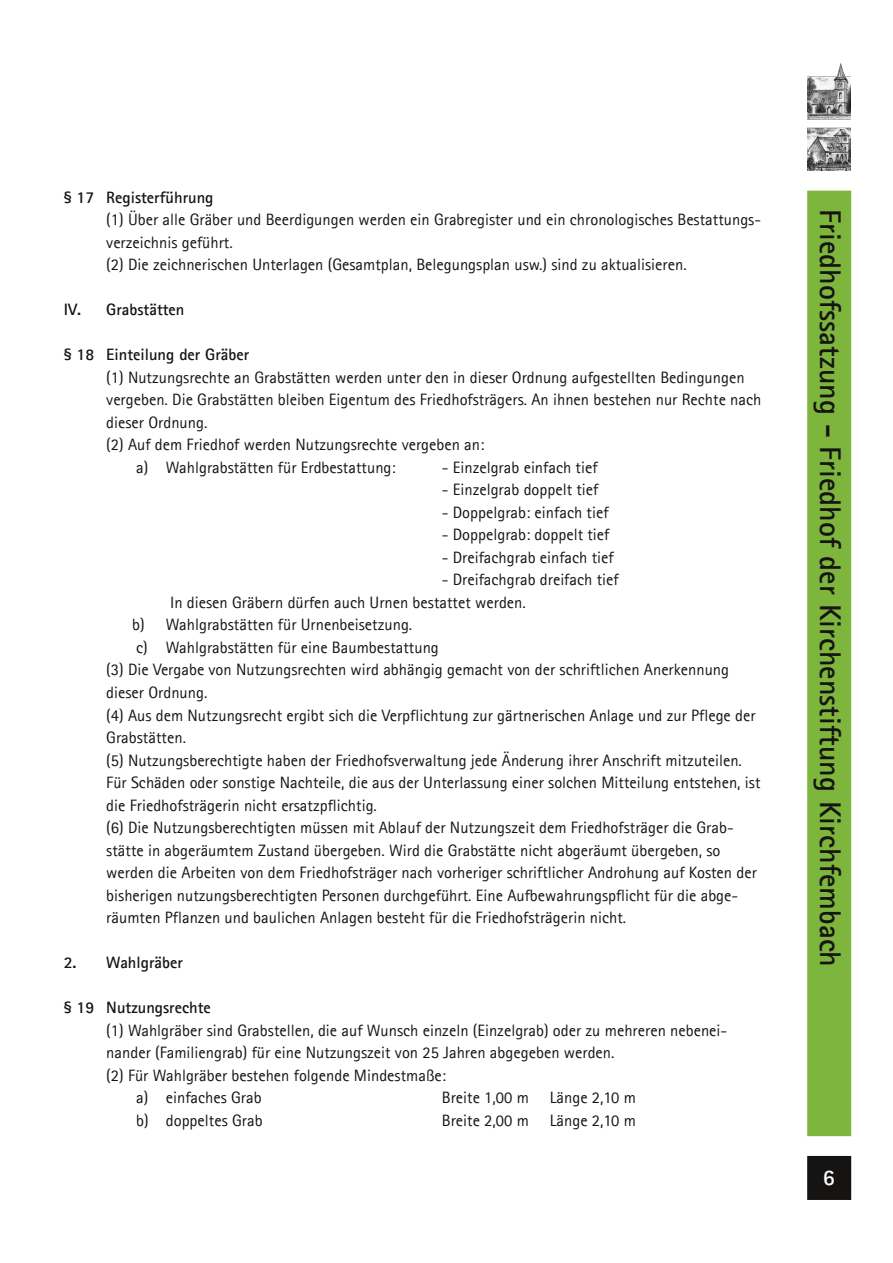
<style>
.page{position:relative;width:893px;height:1263px;background:#fff}
.page>*{position:absolute;margin:0;border:0;box-sizing:border-box;transform-origin:0 0}
.t1{font:700 30px "Agfa Rotis Sans Serif";color:#161413}
.t2{font:700 22.5px "Agfa Rotis Sans Serif";color:#fff}
.t3{font:16.5px/22.5px "Agfa Rotis Sans Serif";color:#161413}
.t4{font:700 16.5px "Agfa Rotis Sans Serif";color:#161413}
</style>
<div class="page">
<img style="left:808px;top:64px;width:42px;height:106px">
<div style="left:808px;top:1157px;width:42px;height:42px;background:#161413"></div>
<div style="left:807px;top:1156px;width:44px;height:44px;border:2px solid #161413"></div>
<div style="left:808px;top:191px;width:42px;height:944px;background:#7db53d"></div>
<div style="left:807px;top:191px;width:44px;height:945px;border:2px solid #7db53d"></div>
<p class="t4" style="left:64px;top:187px;width:151px">§ 17 Registerführung</p>
<p class="t3" style="left:106px;top:208px;width:656px">(1) Über alle Gräber und Beerdigungen werden ein Grabregister und ein chronologisches Bestattungs&shy;verzeichnis geführt.<br>(2) Die zeichnerischen Unterlagen (Gesamtplan, Belegungsplan usw.) sind zu aktualisieren.</p>
<p class="t4" style="left:64px;top:299px;width:122px">IV. Grabstätten</p>
<p class="t4" style="left:64px;top:344px;width:187px">§ 18 Einteilung der Gräber</p>
<p class="t3" style="left:106px;top:366px;width:640px">(1) Nutzungsrechte an Grabstätten werden unter den in dieser Ordnung aufgestellten Bedingungen</p>
<p class="t3" style="left:106px;top:388px;width:657px">vergeben. Die Grabstätten bleiben Eigentum des Friedhofsträgers. An ihnen bestehen nur Rechte nach</p>
<p class="t3" style="left:106px;top:411px;width:103px">dieser Ordnung.</p>
<p class="t3" style="left:106px;top:433px;width:380px">(2) Auf dem Friedhof werden Nutzungsrechte vergeben an:</p>
<p class="t3" style="left:136px;top:456px;width:261px">a) Wahlgrabstätten für Erdbestattung:</p>
<p class="t3" style="left:442px;top:456px;width:157px">- Einzelgrab einfach tief</p>
<p class="t3" style="left:442px;top:478px;width:158px">- Einzelgrab doppelt tief</p>
<p class="t3" style="left:442px;top:501px;width:168px">- Doppelgrab: einfach tief</p>
<p class="t3" style="left:442px;top:523px;width:169px">- Doppelgrab: doppelt tief</p>
<p class="t3" style="left:442px;top:546px;width:173px">- Dreifachgrab einfach tief</p>
<p class="t3" style="left:442px;top:568px;width:178px">- Dreifachgrab dreifach tief</p>
<p class="t3" style="left:170px;top:591px;width:357px">In diesen Gräbern dürfen auch Urnen bestattet werden.</p>
<p class="t3" style="left:132px;top:613px;width:282px">b) Wahlgrabstätten für Urnenbeisetzung.</p>
<p class="t3" style="left:136px;top:636px;width:304px">c) Wahlgrabstätten für eine Baumbestattung</p>
<p class="t3" style="left:106px;top:658px;width:624px">(3) Die Vergabe von Nutzungsrechten wird abhängig gemacht von der schriftlichen Anerkennung</p>
<p class="t3" style="left:106px;top:681px;width:103px">dieser Ordnung.</p>
<p class="t3" style="left:106px;top:703px;width:651px">(4) Aus dem Nutzungsrecht ergibt sich die Verpflichtung zur gärtnerischen Anlage und zur Pflege der</p>
<p class="t3" style="left:106px;top:726px;width:81px">Grabstätten.</p>
<p class="t3" style="left:106px;top:748px;width:637px">(5) Nutzungsberechtigte haben der Friedhofsverwaltung jede Änderung ihrer Anschrift mitzuteilen.</p>
<p class="t3" style="left:106px;top:771px;width:656px">Für Schäden oder sonstige Nachteile, die aus der Unterlassung einer solchen Mitteilung entstehen, ist</p>
<p class="t3" style="left:106px;top:793px;width:272px">die Friedhofsträgerin nicht ersatzpflichtig.</p>
<p class="t3" style="left:106px;top:816px;width:629px">(6) Die Nutzungsberechtigten müssen mit Ablauf der Nutzungszeit dem Friedhofsträger die Grab-</p>
<p class="t3" style="left:106px;top:838px;width:616px">stätte in abgeräumtem Zustand übergeben. Wird die Grabstätte nicht abgeräumt übergeben, so</p>
<p class="t3" style="left:106px;top:861px;width:652px">werden die Arbeiten von dem Friedhofsträger nach vorheriger schriftlicher Androhung auf Kosten der</p>
<p class="t3" style="left:106px;top:883px;width:633px">bisherigen nutzungsberechtigten Personen durchgeführt. Eine Aufbewahrungspflicht für die abge-</p>
<p class="t3" style="left:106px;top:906px;width:521px">räumten Pflanzen und baulichen Anlagen besteht für die Friedhofsträgerin nicht.</p>
<p class="t4" style="left:64px;top:952px;width:121px">2. Wahlgräber</p>
<p class="t4" style="left:64px;top:997px;width:149px">§ 19 Nutzungsrechte</p>
<p class="t3" style="left:106px;top:1018px;width:622px">(1) Wahlgräber sind Grabstellen, die auf Wunsch einzeln (Einzelgrab) oder zu mehreren nebenei-</p>
<p class="t3" style="left:106px;top:1041px;width:510px">nander (Familiengrab) für eine Nutzungszeit von 25 Jahren abgegeben werden.</p>
<p class="t3" style="left:106px;top:1063px;width:341px">(2) Für Wahlgräber bestehen folgende Mindestmaße:</p>
<p class="t3" style="left:136px;top:1086px;width:127px">a) einfaches Grab</p>
<p class="t3" style="left:442px;top:1086px;width:89px">Breite 1,00 m</p>
<p class="t3" style="left:550px;top:1086px;width:88px">Länge 2,10 m</p>
<p class="t3" style="left:136px;top:1108px;width:128px">b) doppeltes Grab</p>
<p class="t3" style="left:442px;top:1108px;width:89px">Breite 2,00 m</p>
<p class="t3" style="left:550px;top:1108px;width:88px">Länge 2,10 m</p>
<h1 class="t1" style="left:849px;top:209px;width:759px;rotate:90deg">Friedhofssatzung - Friedhof der Kirchenstiftung Kirchfembach</h1>
<h2 class="t2" style="left:823px;top:1163px;width:14px">6</h2>
</div>
